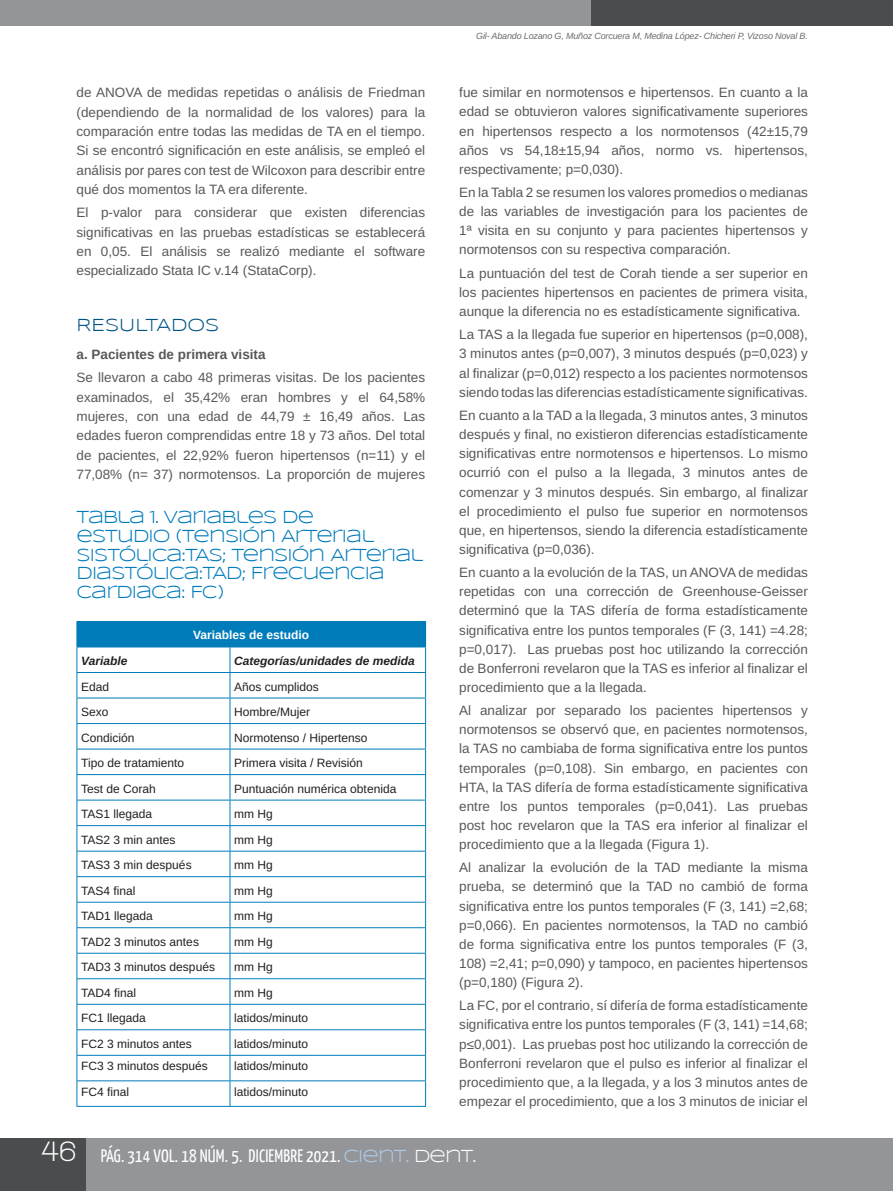
<style>
.page{position:relative;width:893px;height:1191px;background:#fff}
.page>*{position:absolute;margin:0;border:0;box-sizing:border-box;transform-origin:0 0}
.t1{font:700 30px "Walkway";color:#fff}
.t2{font:18px/18.8px "Syncopate";letter-spacing:-.05em;color:#007cbb}
.t3{font:18px "Yanone Kaffeesatz";letter-spacing:.01em;color:#fff}
.t4{font:18px "Syncopate";color:#015382}
.t5{font:13.5px/19px "Arimo";color:#57585a;text-align:justify}
.t6{font:700 13.5px "Arimo";color:#57585a}
.t7{font:12px "Arimo";color:#231f20}
.t8{font:italic 700 12px "Arimo";color:#231f20}
.t9{font:700 12px "Arimo";color:#fff}
.t10{font:italic 9px "Arimo";letter-spacing:-.02em;color:#6c6d70}
.s1{font-family:"Syncopate";color:#b1cae5}
.s2{font-family:"Syncopate"}
</style>
<div class="page">
<div style="left:0;top:1138px;width:893px;height:53px;background:#939598"></div>
<div style="left:0;top:1138px;width:85px;height:53px;background:#4b4c4d"></div>
<div style="left:0;top:0;width:893px;height:25px;background:#939598"></div>
<div style="left:591px;top:0;width:302px;height:25px;background:#4b4c4d"></div>
<div style="left:77px;top:621px;width:349px;height:26px;background:#007cbb"></div>
<hr style="left:77px;top:672px;width:153px;height:1px;background:#007cbb">
<hr style="left:230px;top:672px;width:196px;height:1px;background:#007cbb">
<hr style="left:77px;top:697px;width:153px;height:1px;background:#007cbb">
<hr style="left:230px;top:697px;width:196px;height:1px;background:#007cbb">
<hr style="left:77px;top:723px;width:153px;height:1px;background:#007cbb">
<hr style="left:230px;top:723px;width:196px;height:1px;background:#007cbb">
<hr style="left:77px;top:748px;width:153px;height:1px;background:#007cbb">
<hr style="left:230px;top:748px;width:196px;height:1px;background:#007cbb">
<hr style="left:77px;top:774px;width:153px;height:1px;background:#007cbb">
<hr style="left:230px;top:774px;width:196px;height:1px;background:#007cbb">
<hr style="left:77px;top:799px;width:153px;height:1px;background:#007cbb">
<hr style="left:230px;top:799px;width:196px;height:1px;background:#007cbb">
<hr style="left:77px;top:825px;width:153px;height:1px;background:#007cbb">
<hr style="left:230px;top:825px;width:196px;height:1px;background:#007cbb">
<hr style="left:77px;top:850px;width:153px;height:1px;background:#007cbb">
<hr style="left:230px;top:850px;width:196px;height:1px;background:#007cbb">
<hr style="left:77px;top:876px;width:153px;height:1px;background:#007cbb">
<hr style="left:230px;top:876px;width:196px;height:1px;background:#007cbb">
<hr style="left:77px;top:901px;width:153px;height:1px;background:#007cbb">
<hr style="left:230px;top:901px;width:196px;height:1px;background:#007cbb">
<hr style="left:77px;top:927px;width:153px;height:1px;background:#007cbb">
<hr style="left:230px;top:927px;width:196px;height:1px;background:#007cbb">
<hr style="left:77px;top:953px;width:153px;height:1px;background:#007cbb">
<hr style="left:230px;top:953px;width:196px;height:1px;background:#007cbb">
<hr style="left:77px;top:978px;width:153px;height:1px;background:#007cbb">
<hr style="left:230px;top:978px;width:196px;height:1px;background:#007cbb">
<hr style="left:77px;top:1004px;width:153px;height:1px;background:#007cbb">
<hr style="left:230px;top:1004px;width:196px;height:1px;background:#007cbb">
<hr style="left:77px;top:1029px;width:153px;height:1px;background:#007cbb">
<hr style="left:230px;top:1029px;width:196px;height:1px;background:#007cbb">
<hr style="left:77px;top:1055px;width:153px;height:1px;background:#007cbb">
<hr style="left:230px;top:1055px;width:196px;height:1px;background:#007cbb">
<hr style="left:77px;top:1080px;width:153px;height:1px;background:#007cbb">
<svg style="left:77px;top:647px;width:1px;height:459px"></svg>
<hr style="left:230px;top:1080px;width:196px;height:1px;background:#007cbb">
<svg style="left:230px;top:647px;width:1px;height:459px"></svg>
<svg style="left:425px;top:647px;width:1px;height:459px"></svg>
<hr style="left:77px;top:1106px;width:153px;height:1px;background:#007cbb">
<hr style="left:230px;top:1106px;width:196px;height:1px;background:#007cbb">
<p class="t5" style="left:77px;top:83px;width:350px">de ANOVA de medidas repetidas o análisis de Friedman (dependiendo de la normalidad de los valores) para la comparación entre todas las medidas de TA en el tiempo.<br>Si se encontró significación en este análisis, se empleó el análisis por pares con test de Wilcoxon para describir entre qué dos momentos la TA era diferente.</p>
<p class="t5" style="left:77px;top:203px;width:350px">El p-valor para considerar que existen diferencias significativas en las pruebas estadísticas se establecerá en 0,05. El análisis se realizó mediante el software especializado Stata IC v.14 (StataCorp).</p>
<h2 class="t4" style="left:77px;top:315px;width:144px">RESULTADOS</h2>
<p class="t6" style="left:77px;top:345px;width:191px">a. Pacientes de primera visita</p>
<p class="t5" style="left:77px;top:368px;width:350px">Se llevaron a cabo 48 primeras visitas. De los pacientes examinados, el 35,42% eran hombres y el 64,58% mujeres, con una edad de 44,79 ± 16,49 años. Las edades fueron comprendidas entre 18 y 73 años. Del total de pacientes, el 22,92% fueron hipertensos (n=11) y el 77,08% (n= 37) normotensos. La proporción de mujeres</p>
<h2 class="t2" style="left:77px;top:507px;width:348px">TABLA 1. VARIABLES DE<br>ESTUDIO (TENSIÓN ARTERIAL<br>SISTÓLICA:TAS; TENSIÓN ARTERIAL<br>DIASTÓLICA:TAD; FRECUENCIA<br>CARDIACA: FC)</h2>
<p class="t9" style="left:193px;top:626px;width:118px">Variables de estudio</p>
<p class="t8" style="left:81px;top:652px;width:48px">Variable</p>
<p class="t8" style="left:234px;top:652px;width:182px">Categorías/unidades de medida</p>
<p class="t7" style="left:81px;top:678px;width:30px">Edad</p>
<p class="t7" style="left:234px;top:678px;width:86px">Años cumplidos</p>
<p class="t7" style="left:81px;top:703px;width:29px">Sexo</p>
<p class="t7" style="left:234px;top:703px;width:78px">Hombre/Mujer</p>
<p class="t7" style="left:81px;top:729px;width:55px">Condición</p>
<p class="t7" style="left:234px;top:729px;width:135px">Normotenso / Hipertenso</p>
<p class="t7" style="left:81px;top:754px;width:104px">Tipo de tratamiento</p>
<p class="t7" style="left:234px;top:754px;width:130px">Primera visita / Revisión</p>
<p class="t7" style="left:81px;top:780px;width:76px">Test de Corah</p>
<p class="t7" style="left:234px;top:780px;width:164px">Puntuación numérica obtenida</p>
<p class="t7" style="left:81px;top:805px;width:73px">TAS1 llegada</p>
<p class="t7" style="left:234px;top:805px;width:40px">mm Hg</p>
<p class="t7" style="left:81px;top:831px;width:96px">TAS2 3 min antes</p>
<p class="t7" style="left:234px;top:831px;width:40px">mm Hg</p>
<p class="t7" style="left:81px;top:857px;width:112px">TAS3 3 min después</p>
<p class="t7" style="left:234px;top:857px;width:40px">mm Hg</p>
<p class="t7" style="left:81px;top:882px;width:56px">TAS4 final</p>
<p class="t7" style="left:234px;top:882px;width:40px">mm Hg</p>
<p class="t7" style="left:81px;top:908px;width:73px">TAD1 llegada</p>
<p class="t7" style="left:234px;top:908px;width:40px">mm Hg</p>
<p class="t7" style="left:81px;top:933px;width:119px">TAD2 3 minutos antes</p>
<p class="t7" style="left:234px;top:933px;width:40px">mm Hg</p>
<p class="t7" style="left:81px;top:959px;width:135px">TAD3 3 minutos después</p>
<p class="t7" style="left:234px;top:959px;width:40px">mm Hg</p>
<p class="t7" style="left:81px;top:984px;width:57px">TAD4 final</p>
<p class="t7" style="left:234px;top:984px;width:40px">mm Hg</p>
<p class="t7" style="left:81px;top:1010px;width:66px">FC1 llegada</p>
<p class="t7" style="left:234px;top:1010px;width:76px">latidos/minuto</p>
<p class="t7" style="left:81px;top:1035px;width:112px">FC2 3 minutos antes</p>
<p class="t7" style="left:234px;top:1035px;width:76px">latidos/minuto</p>
<p class="t7" style="left:81px;top:1058px;width:128px">FC3 3 minutos después</p>
<p class="t7" style="left:234px;top:1058px;width:76px">latidos/minuto</p>
<p class="t7" style="left:81px;top:1083px;width:50px">FC4 final</p>
<p class="t7" style="left:234px;top:1083px;width:76px">latidos/minuto</p>
<p class="t10" style="left:476px;top:29px;width:333px">Gil- Abando Lozano G, Muñoz Corcuera M, Medina López- Chicheri P, Vizoso Noval B.</p>
<p class="t5" style="left:459px;top:83px;width:350px">fue similar en normotensos e hipertensos. En cuanto a la edad se obtuvieron valores significativamente superiores en hipertensos respecto a los normotensos (42±15,79 años vs 54,18±15,94 años, normo vs. hipertensos, respectivamente; p=0,030).</p>
<p class="t5" style="left:459px;top:183px;width:350px">En la Tabla 2 se resumen los valores promedios o medianas de las variables de investigación para los pacientes de 1ª visita en su conjunto y para pacientes hipertensos y normotensos con su respectiva comparación.</p>
<p class="t5" style="left:459px;top:264px;width:350px">La puntuación del test de Corah tiende a ser superior en los pacientes hipertensos en pacientes de primera visita, aunque la diferencia no es estadísticamente significativa.</p>
<p class="t5" style="left:459px;top:325px;width:350px">La TAS a la llegada fue superior en hipertensos (p=0,008), 3 minutos antes (p=0,007), 3 minutos después (p=0,023) y al finalizar (p=0,012) respecto a los pacientes normotensos siendo todas las diferencias estadísticamente significativas.</p>
<p class="t5" style="left:459px;top:406px;width:350px">En cuanto a la TAD a la llegada, 3 minutos antes, 3 minutos después y final, no existieron diferencias estadísticamente significativas entre normotensos e hipertensos. Lo mismo ocurrió con el pulso a la llegada, 3 minutos antes de comenzar y 3 minutos después. Sin embargo, al finalizar el procedimiento el pulso fue superior en normotensos que, en hipertensos, siendo la diferencia estadísticamente significativa (p=0,036).</p>
<p class="t5" style="left:459px;top:563px;width:350px">En cuanto a la evolución de la TAS, un ANOVA de medidas repetidas con una corrección de Greenhouse-Geisser determinó que la TAS difería de forma estadísticamente significativa entre los puntos temporales (F (3, 141) =4.28; p=0,017). Las pruebas post hoc utilizando la corrección de Bonferroni revelaron que la TAS es inferior al finalizar el procedimiento que a la llegada.</p>
<p class="t5" style="left:459px;top:701px;width:350px">Al analizar por separado los pacientes hipertensos y normotensos se observó que, en pacientes normotensos, la TAS no cambiaba de forma significativa entre los puntos temporales (p=0,108). Sin embargo, en pacientes con HTA, la TAS difería de forma estadísticamente significativa entre los puntos temporales (p=0,041). Las pruebas post hoc revelaron que la TAS era inferior al finalizar el procedimiento que a la llegada (Figura 1).</p>
<p class="t5" style="left:459px;top:858px;width:350px">Al analizar la evolución de la TAD mediante la misma prueba, se determinó que la TAD no cambió de forma significativa entre los puntos temporales (F (3, 141) =2,68; p=0,066). En pacientes normotensos, la TAD no cambió de forma significativa entre los puntos temporales (F (3, 108) =2,41; p=0,090) y tampoco, en pacientes hipertensos (p=0,180) (Figura 2).</p>
<p class="t5" style="left:459px;top:996px;width:350px">La FC, por el contrario, sí difería de forma estadísticamente significativa entre los puntos temporales (F (3, 141) =14,68; p≤0,001). Las pruebas post hoc utilizando la corrección de Bonferroni revelaron que el pulso es inferior al finalizar el procedimiento que, a la llegada, y a los 3 minutos antes de empezar el procedimiento, que a los 3 minutos de iniciar el</p>
<h1 class="t1" style="left:41px;top:1134px;width:37px">46</h1>
<h2 class="t3" style="left:101px;top:1144px;width:377px">PÁG. 314 VOL. 18 NÚM. 5. DICIEMBRE 2021. <span class="s1">CIENT.</span> <span class="s2">DENT.</span></h2>
</div>
